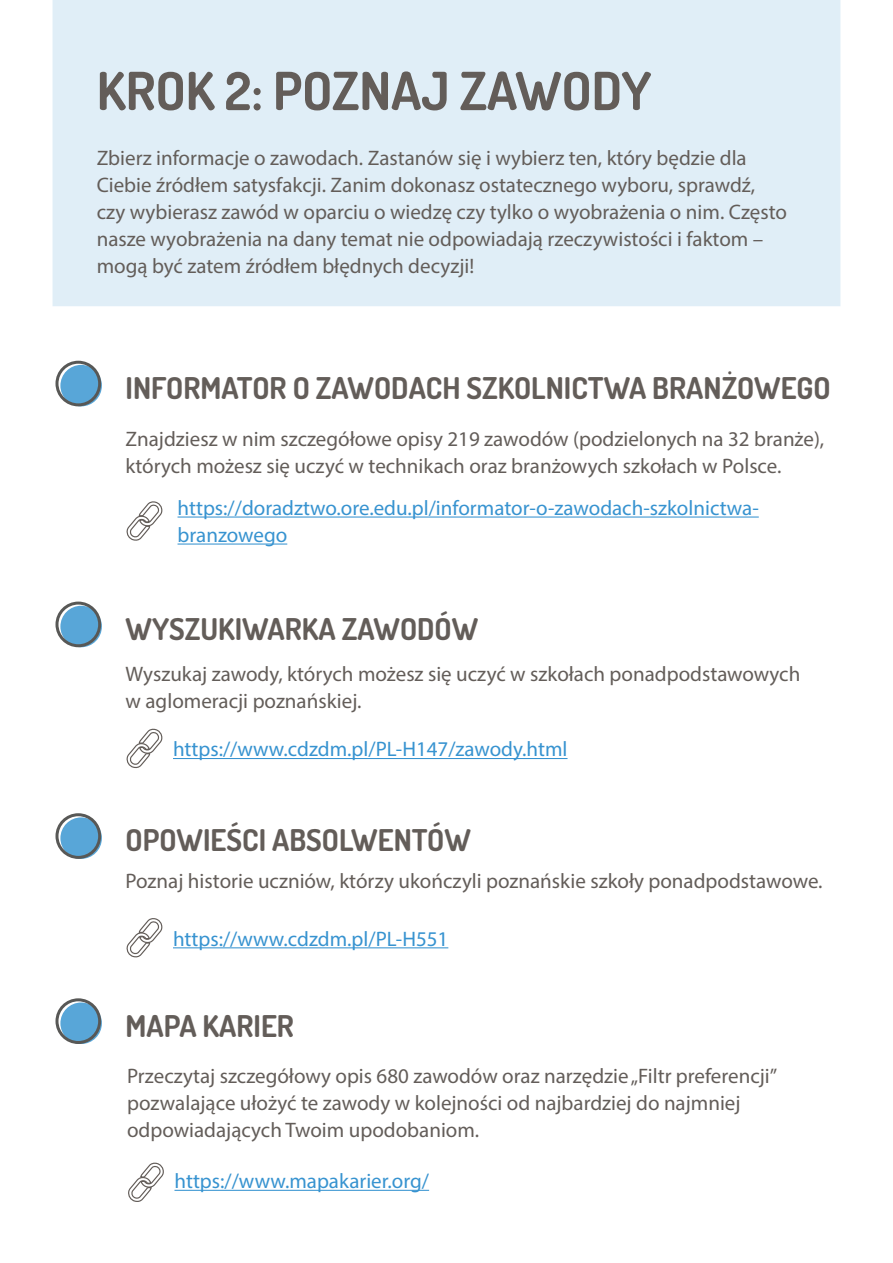
<style>
.page{position:relative;width:893px;height:1263px;background:#fff}
.page>*{position:absolute;margin:0;border:0;box-sizing:border-box;transform-origin:0 0}
.t1{font:700 52.5px "Dosis";color:#635d59}
.t2{font:700 30px "Dosis";color:#635d59}
.t3{font:21px/27px "Myriad Pro";color:#635d59}
.t4{font:21px/27px "Myriad Pro";color:#3793d0}
</style>
<div class="page">
<div style="left:53px;top:0;width:787px;height:306px;background:#e0eef7"></div>
<div style="left:60px;top:606px;width:42px;height:41px;background:#58a6d8;border-radius:50%"></div>
<div style="left:55px;top:602px;width:46px;height:45px;border:3px solid #585856;border-radius:50%"></div>
<svg style="left:126px;top:728px;width:37px;height:41px"></svg>
<hr style="left:173px;top:758px;width:394px;height:1px;background:#3793d0">
<div style="left:60px;top:817px;width:42px;height:42px;background:#58a6d8;border-radius:50%"></div>
<div style="left:55px;top:813px;width:46px;height:46px;border:3px solid #585856;border-radius:50%"></div>
<svg style="left:126px;top:918px;width:37px;height:40px"></svg>
<hr style="left:173px;top:947px;width:275px;height:1px;background:#3793d0">
<div style="left:60px;top:1002px;width:42px;height:42px;background:#58a6d8;border-radius:50%"></div>
<div style="left:55px;top:998px;width:46px;height:46px;border:3px solid #585856;border-radius:50%"></div>
<svg style="left:128px;top:1162px;width:36px;height:40px"></svg>
<hr style="left:174px;top:1190px;width:255px;height:1px;background:#3793d0">
<hr style="left:178px;top:516px;width:581px;height:2px;background:#3793d0">
<hr style="left:178px;top:543px;width:109px;height:2px;background:#3793d0">
<div style="left:60px;top:365px;width:42px;height:41px;background:#58a6d8;border-radius:50%"></div>
<div style="left:55px;top:361px;width:46px;height:45px;border:3px solid #585856;border-radius:50%"></div>
<svg style="left:126px;top:501px;width:37px;height:40px"></svg>
<p class="t1" style="left:97px;top:57px;width:556px">KROK 2: POZNAJ ZAWODY</p>
<p class="t3" style="left:97px;top:144px;width:692px">Zbierz informacje o zawodach. Zastanów się i wybierz ten, który będzie dla Ciebie źródłem satysfakcji. Zanim dokonasz ostatecznego wyboru, sprawdź, czy wybierasz zawód w oparciu o wiedzę czy tylko o wyobrażenia o nim. Często nasze wyobrażenia na dany temat nie odpowiadają rzeczywistości i faktom – mogą być zatem źródłem błędnych decyzji!</p>
<p class="t2" style="left:126px;top:369px;width:706px">INFORMATOR O ZAWODACH SZKOLNICTWA BRANŻOWEGO</p>
<p class="t3" style="left:126px;top:425px;width:700px">Znajdziesz w nim szczegółowe opisy 219 zawodów (podzielonych na 32 branże), których możesz się uczyć w technikach oraz branżowych szkołach w Polsce.</p>
<p class="t4" style="left:178px;top:494px;width:583px">https://doradztwo.ore.edu.pl/informator-o-zawodach-szkolnictwa&shy;branzowego</p>
<p class="t2" style="left:126px;top:609px;width:354px">WYSZUKIWARKA ZAWODÓW</p>
<p class="t3" style="left:126px;top:660px;width:676px">Wyszukaj zawody, których możesz się uczyć w szkołach ponadpodstawowych w aglomeracji poznańskiej.</p>
<p class="t4" style="left:173px;top:735px;width:396px">https://www.cdzdm.pl/PL-H147/zawody.html</p>
<p class="t2" style="left:126px;top:821px;width:347px">OPOWIEŚCI ABSOLWENTÓW</p>
<p class="t3" style="left:126px;top:867px;width:698px">Poznaj historie uczniów, którzy ukończyli poznańskie szkoły ponadpodstawowe.</p>
<p class="t4" style="left:173px;top:925px;width:277px">https://www.cdzdm.pl/PL-H551</p>
<p class="t2" style="left:126px;top:1006px;width:170px">MAPA KARIER</p>
<p class="t3" style="left:127px;top:1062px;width:652px">Przeczytaj szczegółowy opis 680 zawodów oraz narzędzie „Filtr preferencji” pozwalające ułożyć te zawody w kolejności od najbardziej do najmniej odpowiadających Twoim upodobaniom.</p>
<p class="t4" style="left:174px;top:1167px;width:256px">https://www.mapakarier.org/</p>
</div>
